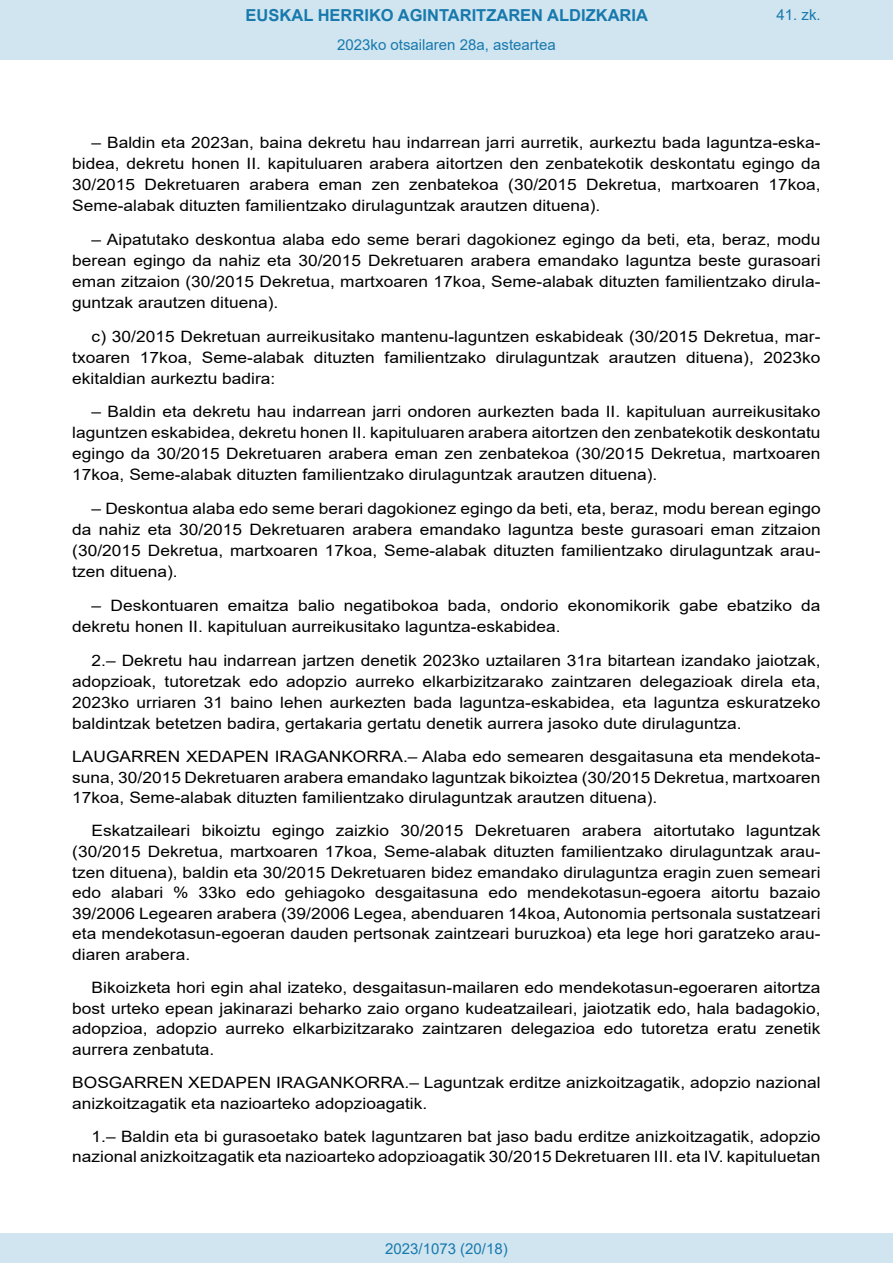
<style>
.page{position:relative;width:893px;height:1263px;background:#fff}
.page>*{position:absolute;margin:0;border:0;box-sizing:border-box;transform-origin:0 0}
.t1{font:700 16.5px "Arial";color:#1879ad}
.BOPVDetalle{font:15.6px/21px "Arial";color:#000;text-align:justify;scale:1.11 1}
.BOPVDisposicionTitul{font:15.6px/20.5px "Arial";color:#000;text-align:justify;scale:1.11 1}
.Paginacion_Centro{font:15px "Arial";color:#1879ad}
</style>
<div class="page">
<div style="left:0;top:0;width:893px;height:60px;background:#d0e5f0"></div>
<div style="left:0;top:1233px;width:893px;height:30px;background:#d0e5f0"></div>
<p class="t1" style="left:246px;top:3px;width:404px">EUSKAL HERRIKO AGINTARITZAREN ALDIZKARIA</p>
<p class="Paginacion_Centro" style="left:337px;top:35px;width:220px">2023ko otsailaren 28a, asteartea</p>
<p class="Paginacion_Centro" style="left:776px;top:5px;width:46px">41. zk.</p>
<p class="BOPVDetalle" style="left:72px;top:132px;width:676px;text-indent:19px">– Baldin eta 2023an, baina dekretu hau indarrean jarri aurretik, aurkeztu bada laguntza-eska&shy;bidea, dekretu honen II. kapituluaren arabera aitortzen den zenbatekotik deskontatu egingo da 30/2015 Dekretuaren arabera eman zen zenbatekoa (30/2015 Dekretua, martxoaren 17koa, Seme-alabak dituzten familientzako dirulaguntzak arautzen dituena).</p>
<p class="BOPVDetalle" style="left:72px;top:229px;width:676px;text-indent:19px">– Aipatutako deskontua alaba edo seme berari dagokionez egingo da beti, eta, beraz, modu berean egingo da nahiz eta 30/2015 Dekretuaren arabera emandako laguntza beste gurasoari eman zitzaion (30/2015 Dekretua, martxoaren 17koa, Seme-alabak dituzten familientzako dirula&shy;guntzak arautzen dituena).</p>
<p class="BOPVDetalle" style="left:72px;top:326px;width:676px;text-indent:19px">c) 30/2015 Dekretuan aurreikusitako mantenu-laguntzen eskabideak (30/2015 Dekretua, mar&shy;txoaren 17koa, Seme-alabak dituzten familientzako dirulaguntzak arautzen dituena), 2023ko ekitaldian aurkeztu badira:</p>
<p class="BOPVDetalle" style="left:72px;top:401px;width:676px;text-indent:19px">– Baldin eta dekretu hau indarrean jarri ondoren aurkezten bada II. kapituluan aurreikusitako laguntzen eskabidea, dekretu honen II. kapituluaren arabera aitortzen den zenbatekotik deskontatu egingo da 30/2015 Dekretuaren arabera eman zen zenbatekoa (30/2015 Dekretua, martxoaren 17koa, Seme-alabak dituzten familientzako dirulaguntzak arautzen dituena).</p>
<p class="BOPVDetalle" style="left:72px;top:498px;width:676px;text-indent:19px">– Deskontua alaba edo seme berari dagokionez egingo da beti, eta, beraz, modu berean egingo da nahiz eta 30/2015 Dekretuaren arabera emandako laguntza beste gurasoari eman zitzaion (30/2015 Dekretua, martxoaren 17koa, Seme-alabak dituzten familientzako dirulaguntzak arau&shy;tzen dituena).</p>
<p class="BOPVDetalle" style="left:72px;top:595px;width:676px;text-indent:19px">– Deskontuaren emaitza balio negatibokoa bada, ondorio ekonomikorik gabe ebatziko da dekretu honen II. kapituluan aurreikusitako laguntza-eskabidea.</p>
<p class="BOPVDetalle" style="left:72px;top:650px;width:676px;text-indent:19px">2.– Dekretu hau indarrean jartzen denetik 2023ko uztailaren 31ra bitartean izandako jaiotzak, adopzioak, tutoretzak edo adopzio aurreko elkarbizitzarako zaintzaren delegazioak direla eta, 2023ko urriaren 31 baino lehen aurkezten bada laguntza-eskabidea, eta laguntza eskuratzeko baldintzak betetzen badira, gertakaria gertatu denetik aurrera jasoko dute dirulaguntza.</p>
<p class="BOPVDisposicionTitul" style="left:72px;top:746px;width:676px">LAUGARREN XEDAPEN IRAGANKORRA.– Alaba edo semearen desgaitasuna eta mendekota&shy;suna, 30/2015 Dekretuaren arabera emandako laguntzak bikoiztea (30/2015 Dekretua, martxoaren 17koa, Seme-alabak dituzten familientzako dirulaguntzak arautzen dituena).</p>
<p class="BOPVDetalle" style="left:72px;top:820px;width:676px;line-height:20.5px;text-indent:19px">Eskatzaileari bikoiztu egingo zaizkio 30/2015 Dekretuaren arabera aitortutako laguntzak (30/2015 Dekretua, martxoaren 17koa, Seme-alabak dituzten familientzako dirulaguntzak arau&shy;tzen dituena), baldin eta 30/2015 Dekretuaren bidez emandako dirulaguntza eragin zuen semeari edo alabari % 33ko edo gehiagoko desgaitasuna edo mendekotasun-egoera aitortu bazaio 39/2006 Legearen arabera (39/2006 Legea, abenduaren 14koa, Autonomia pertsonala sustatzeari eta mendekotasun-egoeran dauden pertsonak zaintzeari buruzkoa) eta lege hori garatzeko arau&shy;diaren arabera.</p>
<p class="BOPVDetalle" style="left:72px;top:977px;width:676px;line-height:20.5px;text-indent:19px">Bikoizketa hori egin ahal izateko, desgaitasun-mailaren edo mendekotasun-egoeraren aitortza bost urteko epean jakinarazi beharko zaio organo kudeatzaileari, jaiotzatik edo, hala badagokio, adopzioa, adopzio aurreko elkarbizitzarako zaintzaren delegazioa edo tutoretza eratu zenetik aurrera zenbatuta.</p>
<p class="BOPVDisposicionTitul" style="left:72px;top:1072px;width:676px">BOSGARREN XEDAPEN IRAGANKORRA.– Laguntzak erditze anizkoitzagatik, adopzio nazional anizkoitzagatik eta nazioarteko adopzioagatik.</p>
<p class="BOPVDetalle" style="left:72px;top:1126px;width:676px;line-height:20.5px;text-align:right">1.– Baldin eta bi gurasoetako batek laguntzaren bat jaso badu erditze anizkoitzagatik, adopzio nazional anizkoitzagatik eta nazioarteko adopzioagatik 30/2015 Dekretuaren III. eta IV. kapituluetan</p>
<p class="Paginacion_Centro" style="left:385px;top:1238px;width:124px">2023/1073 (20/18)</p>
</div>
